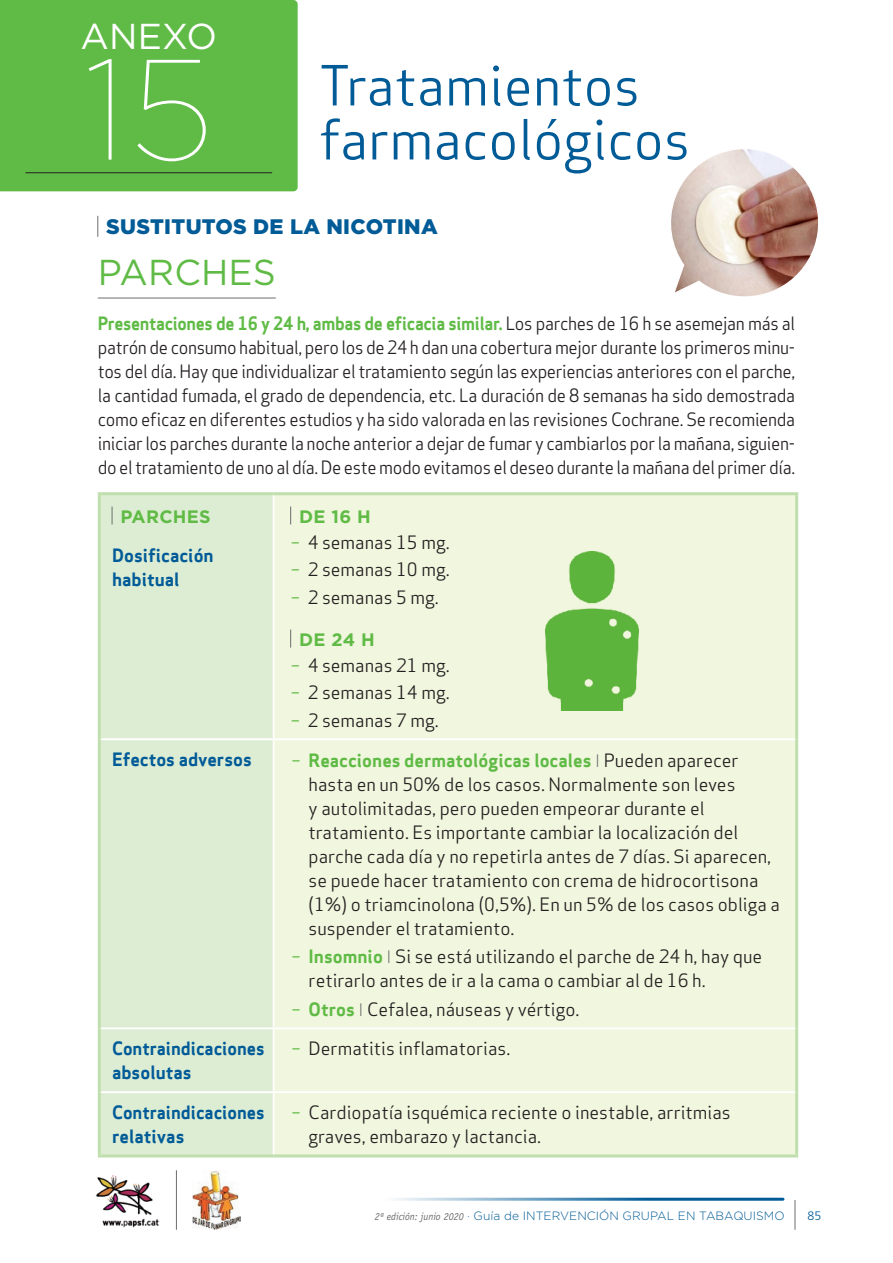
<style>
.page{position:relative;width:893px;height:1263px;background:#fff}
.page>*{position:absolute;margin:0;border:0;box-sizing:border-box;transform-origin:0 0}
.t1{font:100 142.5px "Gotham";color:#fff}
.t2{font:54px/54px "Apex Sans Book T";color:#005b97}
.t3{font:36px "Gotham";letter-spacing:.005em;color:#60bb46}
.t4{font:36px "Gotham";letter-spacing:.005em;color:#fff}
.t5{font:900 21px "Gotham";letter-spacing:.015em;color:#005b97}
.t6{font:18px/24px "Apex Sans Book T";color:#231f20}
.t7{font:18px/24px "Apex Sans Book T";color:#231f20;text-align:justify;scale:.95 1}
.t8{font:18px/24px "Apex Sans Bold T";color:#005b97}
.t9{font:18px "Apex Sans Bold T";letter-spacing:-.02em;color:#60bb46;scale:.95 1}
.t10{font:18px "Apex Sans Bold T";color:#60bb46}
.t11{font:700 18px "Gotham";letter-spacing:.015em;color:#60bb46}
.t12{font:300 12.3px "Frutiger";color:#005b97}
.t13{font:300 12px "Gotham";letter-spacing:.005em;color:#005b97}
.s1{font-family:"Apex Sans Book T";color:#231f20}
.s2{color:#60bb46}
.s3{font-family:"Apex Sans Book T"}
.s4{font-family:"Gotham";font-weight:300;color:#6c6d70}
.s5{font-family:"Apex Sans Bold T";color:#60bb46}
.s6{font-family:"Officina Sans Std";font-weight:400;font-style:italic;font-size:10.5px;color:#6c6d70}
.s7{color:#3775aa}
</style>
<div class="page">
<hr style="left:795px;top:1200px;width:1px;height:30px;background:#6c6d70">
<hr style="left:382px;top:1198px;width:401px;height:3px;background:#005b97">
<img style="left:96px;top:1175px;width:63px;height:53px">
<hr style="left:176px;top:1170px;width:1px;height:60px;background:#6c6d70">
<img style="left:192px;top:1171px;width:48px;height:58px">
<div style="left:0;top:0;width:298px;height:191px;background:#60bb46"></div>
<hr style="left:26px;top:172px;width:246px;height:1px;background:#231f20">
<svg style="left:671px;top:149px;width:148px;height:148px"></svg>
<svg style="left:97px;top:216px;width:1px;height:21px"></svg>
<hr style="left:98px;top:298px;width:178px;height:1px;background:#6c6d70">
<div style="left:101px;top:495px;width:172px;height:659px;background:#ddedd4"></div>
<div style="left:275px;top:495px;width:520px;height:659px;background:#f1f6de"></div>
<hr style="left:101px;top:738px;width:173px;height:2px;background:#fff">
<hr style="left:274px;top:738px;width:521px;height:2px;background:#fff">
<hr style="left:101px;top:1027px;width:173px;height:2px;background:#fff">
<hr style="left:274px;top:1027px;width:521px;height:2px;background:#fff">
<hr style="left:101px;top:1091px;width:173px;height:2px;background:#fff">
<hr style="left:274px;top:1091px;width:521px;height:2px;background:#fff">
<hr style="left:98px;top:492px;width:176px;height:3px;background:#c0dfae">
<hr style="left:98px;top:495px;width:3px;height:244px;background:#c0dfae">
<hr style="left:274px;top:492px;width:524px;height:3px;background:#c0dfae">
<hr style="left:795px;top:495px;width:3px;height:244px;background:#c0dfae">
<hr style="left:98px;top:739px;width:3px;height:289px;background:#c0dfae">
<hr style="left:795px;top:739px;width:3px;height:289px;background:#c0dfae">
<hr style="left:98px;top:1028px;width:3px;height:64px;background:#c0dfae">
<hr style="left:795px;top:1028px;width:3px;height:64px;background:#c0dfae">
<hr style="left:98px;top:1092px;width:3px;height:62px;background:#c0dfae">
<hr style="left:795px;top:1092px;width:3px;height:62px;background:#c0dfae">
<hr style="left:98px;top:1154px;width:176px;height:3px;background:#c0dfae">
<hr style="left:274px;top:1154px;width:524px;height:3px;background:#c0dfae">
<svg style="left:112px;top:506px;width:1px;height:18px"></svg>
<svg style="left:290px;top:506px;width:1px;height:18px"></svg>
<svg style="left:290px;top:629px;width:1px;height:18px"></svg>
<img style="left:545px;top:552px;width:94px;height:159px">
<h3 class="t4" style="left:81px;top:16px;width:138px">ANEXO</h3>
<h1 class="t1" style="left:84px;top:33px;width:131px">15</h1>
<h2 class="t2" style="left:319px;top:58px;width:373px">Tratamientos farmacológicos</h2>
<p class="t5" style="left:106px;top:215px;width:333px">SUSTITUTOS DE LA NICOTINA</p>
<h3 class="t3" style="left:98px;top:252px;width:180px">PARCHES</h3>
<p class="t9" style="left:98px;top:312px;width:736px">Presentaciones de 16 y 24 h, ambas de eficacia similar. <span class="s1">Los parches de 16 h se asemejan más al</span></p>
<p class="t7" style="left:98px;top:335px;width:736px">patrón de consumo habitual, pero los de 24 h dan una cobertura mejor durante los primeros minu&shy;tos del día. Hay que individualizar el tratamiento según las experiencias anteriores con el parche, la cantidad fumada, el grado de dependencia, etc. La duración de 8 semanas ha sido demostrada como eficaz en diferentes estudios y ha sido valorada en las revisiones Cochrane. Se recomienda iniciar los parches durante la noche anterior a dejar de fumar y cambiarlos por la mañana, siguien&shy;do el tratamiento de uno al día. De este modo evitamos el deseo durante la mañana del primer día.</p>
<p class="t11" style="left:121px;top:506px;width:92px">PARCHES</p>
<p class="t8" style="left:112px;top:544px;width:103px">Dosificación habitual</p>
<p class="t11" style="left:299px;top:506px;width:73px">DE 16 H</p>
<p class="t6" style="left:291px;top:528px;width:161px;line-height:27.8px;text-align:justify"><span class="s2">−</span> 4 semanas 15 mg. <span class="s2">−</span> 2 semanas 10 mg. <span class="s2">−</span> 2 semanas 5 mg.</p>
<p class="t11" style="left:299px;top:629px;width:77px">DE 24 H</p>
<p class="t6" style="left:291px;top:651px;width:161px;line-height:27.3px;text-align:justify"><span class="s2">−</span> 4 semanas 21 mg. <span class="s2">−</span> 2 semanas 14 mg. <span class="s2">−</span> 2 semanas 7 mg.</p>
<p class="t8" style="left:112px;top:747px;width:141px">Efectos adversos</p>
<p class="t10" style="left:292px;top:749px;width:449px"><span class="s3">−</span> Reacciones dermatológicas locales <span class="s4">I</span> <span class="s1">Pueden aparecer</span></p>
<p class="t6" style="left:309px;top:772px;width:473px">hasta en un 50% de los casos. Normalmente son leves<br>y autolimitadas, pero pueden empeorar durante el tratamiento. Es importante cambiar la localización del parche cada día y no repetirla antes de 7 días. Si aparecen, se puede hacer tratamiento con crema de hidrocortisona (1%) o triamcinolona (0,5%). En un 5% de los casos obliga a suspender el tratamiento.</p>
<p class="t6" style="left:309px;top:944px;width:455px;text-indent:-17px"><span class="s2">−</span> <span class="s5">Insomnio</span> <span class="s4">I</span> Si se está utilizando el parche de 24 h, hay que retirarlo antes de ir a la cama o cambiar al de 16 h.</p>
<p class="t6" style="left:292px;top:997px;width:289px"><span class="s2">−</span> <span class="s5">Otros</span> <span class="s4">I</span> Cefalea, náuseas y vértigo.</p>
<p class="t8" style="left:112px;top:1037px;width:154px">Contraindicaciones absolutas</p>
<p class="t6" style="left:292px;top:1037px;width:220px"><span class="s2">−</span> Dermatitis inflamatorias.</p>
<p class="t8" style="left:112px;top:1100px;width:154px">Contraindicaciones relativas</p>
<p class="t6" style="left:309px;top:1100px;width:424px;text-indent:-17px"><span class="s2">−</span> Cardiopatía isquémica reciente o inestable, arritmias graves, embarazo y lactancia.</p>
<p class="t13" style="left:375px;top:1209px;width:411px"><span class="s6">2ª edición: junio 2020</span> <span class="s7">·</span> Guía de INTERVENCIÓN GRUPAL EN TABAQUISMO</p>
<p class="t12" style="left:807px;top:1208px;width:15px">85</p>
</div>
